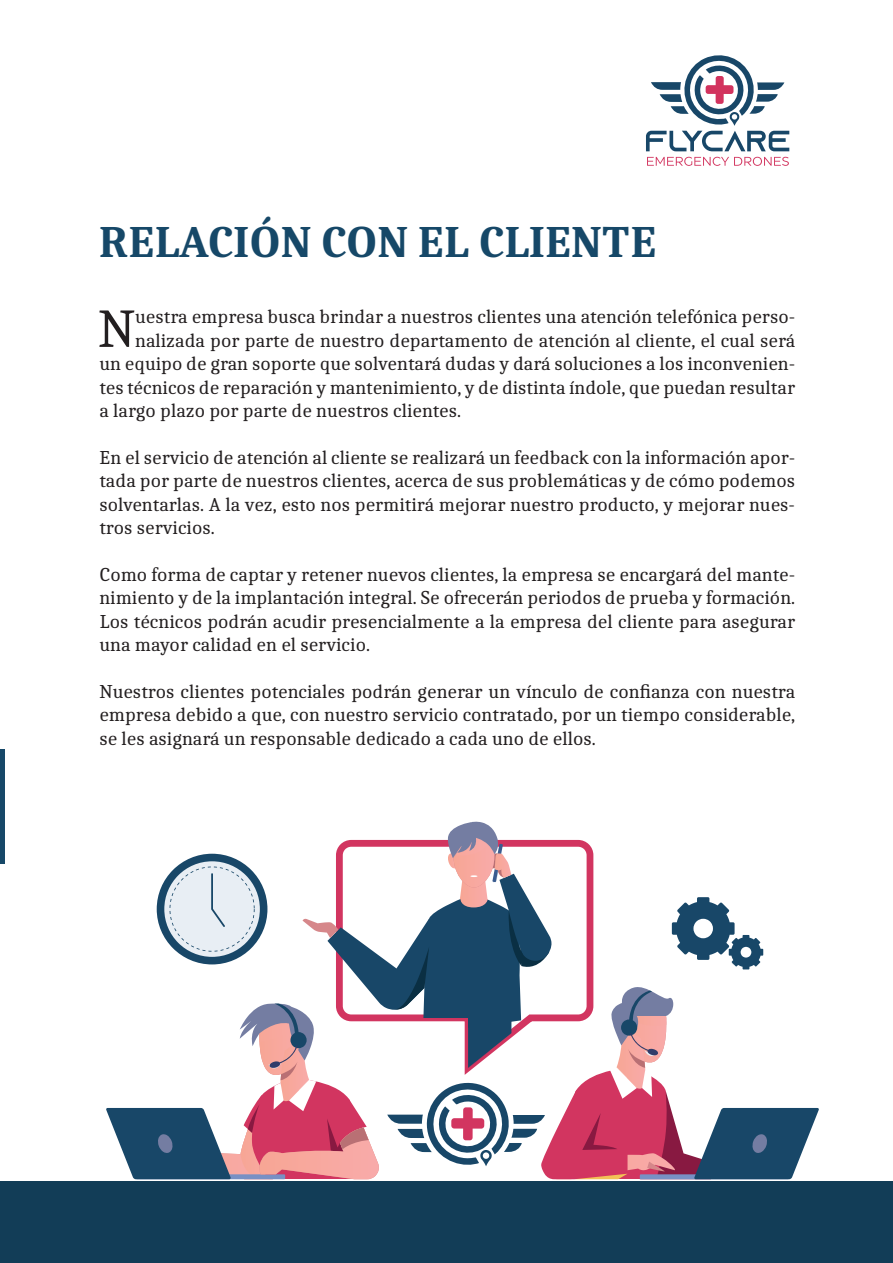
<style>
.page{position:relative;width:893px;height:1263px;background:#fff}
.page>*{position:absolute;margin:0;border:0;box-sizing:border-box;transform-origin:0 0}
.t1{font:54.6px "Caladea";color:#231f20}
.t2{font:700 45px "Caladea";color:#164868}
.t3{font:19.5px/23.4px "Caladea";color:#231f20;text-align:justify}
</style>
<div class="page">
<svg style="left:646px;top:55px;width:143px;height:96px"></svg>
<svg style="left:647px;top:157px;width:142px;height:9px"></svg>
<div style="left:0;top:1181px;width:893px;height:82px;background:#123d57"></div>
<hr style="left:0;top:749px;width:4px;height:115px;background:#164868">
<svg style="left:106px;top:821px;width:713px;height:358px"></svg>
<h2 class="t2" style="left:99px;top:215px;width:559px">RELACIÓN CON EL CLIENTE</h2>
<h1 class="t1" style="left:98px;top:296px;width:39px">N</h1>
<p class="t3" style="left:135px;top:305px;width:661px">uestra empresa busca brindar a nuestros clientes una atención telefónica perso-</p>
<p class="t3" style="left:135px;top:328px;width:661px">nalizada por parte de nuestro departamento de atención al cliente, el cual será</p>
<p class="t3" style="left:99px;top:352px;width:697px">un equipo de gran soporte que solventará dudas y dará soluciones a los inconvenien-</p>
<p class="t3" style="left:99px;top:375px;width:697px">tes técnicos de reparación y mantenimiento, y de distinta índole, que puedan resultar</p>
<p class="t3" style="left:99px;top:398px;width:363px">a largo plazo por parte de nuestros clientes.</p>
<p class="t3" style="left:99px;top:445px;width:697px">En el servicio de atención al cliente se realizará un feedback con la información apor&shy;tada por parte de nuestros clientes, acerca de sus problemáticas y de cómo podemos solventarlas. A la vez, esto nos permitirá mejorar nuestro producto, y mejorar nues&shy;tros servicios.</p>
<p class="t3" style="left:99px;top:562px;width:697px">Como forma de captar y retener nuevos clientes, la empresa se encargará del mante&shy;nimiento y de la implantación integral. Se ofrecerán periodos de prueba y formación.<br>Los técnicos podrán acudir presencialmente a la empresa del cliente para asegurar una mayor calidad en el servicio.</p>
<p class="t3" style="left:99px;top:679px;width:697px">Nuestros clientes potenciales podrán generar un vínculo de confianza con nuestra empresa debido a que, con nuestro servicio contratado, por un tiempo considerable, se les asignará un responsable dedicado a cada uno de ellos.</p>
</div>
